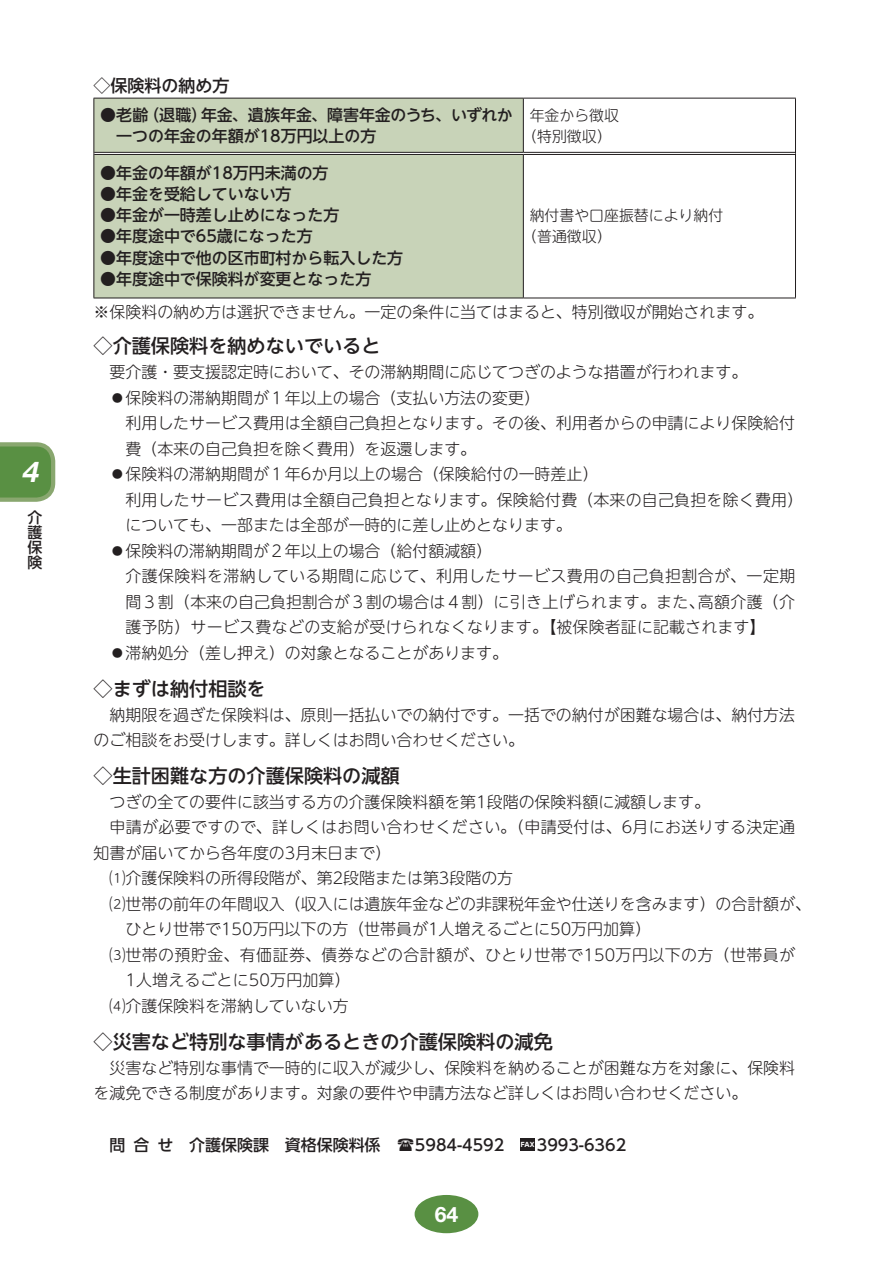
<style>
.page{position:relative;width:893px;height:1263px;background:#fff}
.page>*{position:absolute;margin:0;border:0;box-sizing:border-box;transform-origin:0 0}
.t1{font:italic 700 28.65px "Helvetica Neue";color:#fff}
.t2{font:700 21.3px "Helvetica Neue";color:#fff}
.t3{font:500 19.2px "UD Shin Go NT Pro";color:#231f20}
.t4{font:500 16.95px "UD Shin Go NT Pro";color:#231f20}
.t5{font:300 15.9px/25.5px "UD Shin M Go Pro";color:#231f20}
.t6{font:500 15.9px/21.3px "UD Shin Go NT Pro";color:#231f20}
.t7{font:300 15.9px "UD Shin M Go Pro";letter-spacing:.025em;color:#231f20}
.t8{font:300 15.9px "UD Shin M Go Pro";letter-spacing:.03em;color:#231f20}
.t9{font:300 15.9px "UD Shin M Go Pro";letter-spacing:.02em;color:#231f20}
.t10{font:300 14.85px/21.3px "UD Shin M Go Pro";color:#231f20;text-align:center}
.t11{font:500 14.85px/14.9px "UD Shin Go Pro";color:#231f20;text-align:justify}
.t12{font:700 6.45px "UD Shin Go NT Pro";color:#fff}
</style>
<div class="page">
<svg style="left:0;top:442px;width:55px;height:60px"></svg>
<div style="left:415px;top:1195px;width:63px;height:38px;background:#599043;border-radius:50%"></div>
<div style="left:95px;top:99px;width:428px;height:199px;background:#c8d3b8"></div>
<hr style="left:94px;top:152px;width:429px;height:3px;background:#fff">
<hr style="left:94px;top:98px;width:429px;height:1px;background:#231f20">
<hr style="left:94px;top:98px;width:1px;height:55px;background:#231f20">
<hr style="left:523px;top:98px;width:273px;height:1px;background:#231f20">
<hr style="left:523px;top:98px;width:1px;height:54px;background:#231f20">
<hr style="left:795px;top:98px;width:1px;height:55px;background:#231f20">
<hr style="left:94px;top:153px;width:1px;height:145px;background:#231f20">
<hr style="left:523px;top:155px;width:1px;height:143px;background:#231f20">
<hr style="left:795px;top:153px;width:1px;height:145px;background:#231f20">
<hr style="left:94px;top:298px;width:429px;height:1px;background:#231f20">
<hr style="left:523px;top:298px;width:273px;height:1px;background:#231f20">
<hr style="left:94px;top:152px;width:429px;height:1px;background:#231f20">
<hr style="left:94px;top:154px;width:429px;height:1px;background:#231f20">
<hr style="left:523px;top:152px;width:272px;height:1px;background:#231f20">
<hr style="left:523px;top:154px;width:272px;height:1px;background:#231f20">
<div style="left:520px;top:1138px;width:15px;height:12px;background:#231f20"></div>
<h1 class="t1" style="left:24px;top:454px;width:17px">4</h1>
<p class="t11" style="left:28px;top:510px;width:16px">介護保険</p>
<p class="t4" style="left:94px;top:71px;width:138px">◇保険料の納め方</p>
<p class="t6" style="left:100px;top:104px;width:414px">●老齢（退職）年金、遺族年金、障害年金のうち、いずれか　一つの年金の年額が18万円以上の方</p>
<p class="t10" style="left:522px;top:104px;width:98px">年金から徴収（特別徴収）</p>
<p class="t6" style="left:100px;top:161px;width:230px">●年金の年額が18万円未満の方</p>
<p class="t6" style="left:100px;top:183px;width:193px">●年金を受給していない方</p>
<p class="t6" style="left:100px;top:204px;width:241px">●年金が一時差し止めになった方</p>
<p class="t6" style="left:100px;top:225px;width:214px">●年度途中で65歳になった方</p>
<p class="t6" style="left:100px;top:246px;width:304px">●年度途中で他の区市町村から転入した方</p>
<p class="t6" style="left:100px;top:268px;width:273px">●年度途中で保険料が変更となった方</p>
<p class="t10" style="left:522px;top:204px;width:202px;text-align:left;text-indent:7px">納付書や口座振替により納付（普通徴収）</p>
<p class="t5" style="left:94px;top:299px;width:671px">※保険料の納め方は選択できません。一定の条件に当てはまると、特別徴収が開始されます。</p>
<p class="t3" style="left:94px;top:331px;width:289px">◇介護保険料を納めないでいると</p>
<p class="t5" style="left:109px;top:359px;width:639px">要介護・要支援認定時において、その滞納期間に応じてつぎのような措置が行われます。◦保険料の滞納期間が１年以上の場合（支払い方法の変更）</p>
<p class="t5" style="left:125px;top:410px;width:671px">利用したサービス費用は全額自己負担となります。その後、利用者からの申請により保険給付</p>
<p class="t5" style="left:125px;top:435px;width:352px">費（本来の自己負担を除く費用）を返還します。</p>
<p class="t5" style="left:109px;top:461px;width:490px">◦保険料の滞納期間が１年6か月以上の場合（保険給付の一時差止）</p>
<p class="t5" style="left:125px;top:486px;width:679px">利用したサービス費用は全額自己負担となります。保険給付費（本来の自己負担を除く費用）</p>
<p class="t5" style="left:125px;top:512px;width:448px">についても、一部または全部が一時的に差し止めとなります。</p>
<p class="t5" style="left:109px;top:537px;width:384px">◦保険料の滞納期間が２年以上の場合（給付額減額）</p>
<p class="t7" style="left:125px;top:563px;width:671px">介護保険料を滞納している期間に応じて、利用したサービス費用の自己負担割合が、一定期</p>
<p class="t5" style="left:125px;top:588px;width:671px">間３割（本来の自己負担割合が３割の場合は４割）に引き上げられます。また、高額介護（介</p>
<p class="t9" style="left:125px;top:614px;width:642px">護予防）サービス費などの支給が受けられなくなります。【被保険者証に記載されます】</p>
<p class="t5" style="left:109px;top:639px;width:400px">◦滞納処分（差し押え）の対象となることがあります。</p>
<p class="t3" style="left:94px;top:673px;width:174px">◇まずは納付相談を</p>
<p class="t5" style="left:94px;top:701px;width:703px">　納期限を過ぎた保険料は、原則一括払いでの納付です。一括での納付が困難な場合は、納付方法のご相談をお受けします。詳しくはお問い合わせください。</p>
<p class="t3" style="left:94px;top:760px;width:308px">◇生計困難な方の介護保険料の減額</p>
<p class="t5" style="left:109px;top:788px;width:602px">つぎの全ての要件に該当する方の介護保険料額を第1段階の保険料額に減額します。</p>
<p class="t7" style="left:109px;top:814px;width:687px">申請が必要ですので、詳しくはお問い合わせください。（申請受付は、6月にお送りする決定通</p>
<p class="t5" style="left:94px;top:839px;width:299px">知書が届いてから各年度の3月末日まで）</p>
<p class="t5" style="left:109px;top:865px;width:405px">⑴介護保険料の所得段階が、第2段階または第3段階の方</p>
<p class="t5" style="left:109px;top:890px;width:703px">⑵世帯の前年の年間収入（収入には遺族年金などの非課税年金や仕送りを含みます）の合計額が、</p>
<p class="t5" style="left:125px;top:916px;width:527px">ひとり世帯で150万円以下の方（世帯員が1人増えるごとに50万円加算）</p>
<p class="t8" style="left:109px;top:942px;width:687px">⑶世帯の預貯金、有価証券、債券などの合計額が、ひとり世帯で150万円以下の方（世帯員が</p>
<p class="t5" style="left:125px;top:967px;width:227px">1人増えるごとに50万円加算）</p>
<p class="t5" style="left:109px;top:992px;width:241px">⑷介護保険料を滞納していない方</p>
<p class="t3" style="left:94px;top:1026px;width:461px">◇災害など特別な事情があるときの介護保険料の減免</p>
<p class="t5" style="left:94px;top:1054px;width:703px;text-indent:16px">災害など特別な事情で一時的に収入が減少し、保険料を納めることが困難な方を対象に、保険料を減免できる制度があります。対象の要件や申請方法など詳しくはお問い合わせください。</p>
<p class="t6" style="left:109px;top:1133px;width:412px">問合せ　介護保険課　資格保険料係　 5984-4592　</p>
<p class="t12" style="left:521px;top:1139px;width:15px">FAX</p>
<p class="t6" style="left:537px;top:1133px;width:91px">3993-6362</p>
<h2 class="t2" style="left:435px;top:1201px;width:25px">64</h2>
</div>
